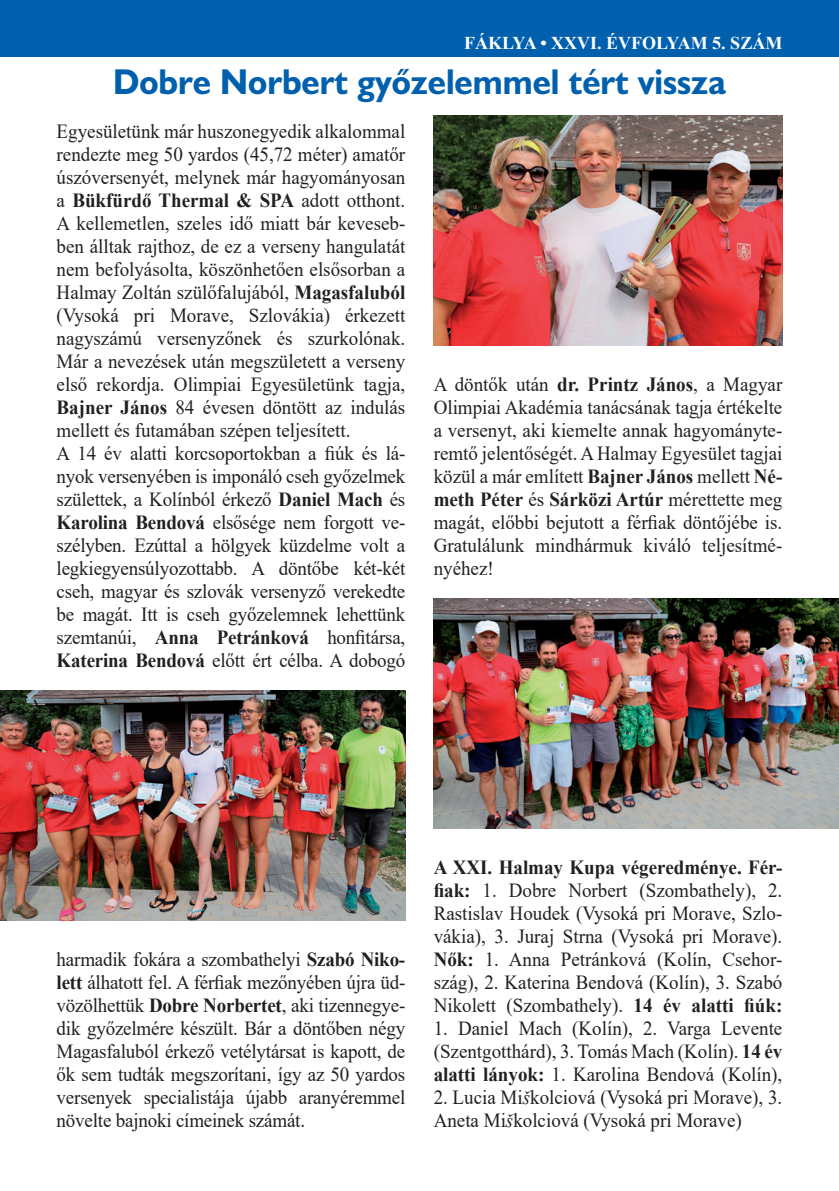
<style>
.page{position:relative;width:839px;height:1191px;background:#fff}
.page>*{position:absolute;margin:0;border:0;box-sizing:border-box;transform-origin:0 0}
.t1{font:700 36px "Humanist 521 PFL";color:#0160ae;scale:.95 1}
.t2{font:20px/23px "Times New Roman";color:#231f20;text-align:justify;scale:.95 1}
.t3{font:700 18px "Times New Roman";color:#fff}
.s1{font-weight:700}
.s2{font-style:italic}
</style>
<div class="page">
<div style="left:0;top:0;width:839px;height:57px;background:#0160ae"></div>
<img style="left:434px;top:115px;width:348px;height:230px">
<img style="left:434px;top:598px;width:405px;height:230px">
<img style="left:0;top:690px;width:405px;height:230px">
<p class="t3" style="left:464px;top:33px;width:320px">FÁKLYA • XXVI. ÉVFOLYAM 5. SZÁM</p>
<h1 class="t1" style="left:113px;top:69px;width:647px">Dobre Norbert győzelemmel tért vissza</h1>
<p class="t2" style="left:57px;top:120px;width:369px;text-align:left">Egyesületünk már huszonegyedik alkalommal rendezte meg 50 yardos (45,72 méter) amatőr úszóversenyét, melynek már hagyományosan a <span class="s1">Bükfürdő Thermal &amp; SPA</span> adott otthont.<br>A kellemetlen, szeles idő miatt bár keveseb&shy;ben álltak rajthoz, de ez a verseny hangulatát nem befolyásolta, köszönhetően elsősorban a Halmay Zoltán szülőfalujából, <span class="s1">Magasfaluból </span>(Vysoká pri Morave, Szlovákia) érkezett nagyszámú versenyzőnek és szurkolónak.<br>Már a nevezések után megszületett a verseny első rekordja. Olimpiai Egyesületünk tagja, <span class="s1">Bajner János</span> 84 évesen döntött az indulás mellett és futamában szépen teljesített.<br>A 14 év alatti korcsoportokban a fiúk és lá&shy;nyok versenyében is imponáló cseh győzelmek születtek, a Kolínból érkező <span class="s1">Daniel Mach</span> és <span class="s1">Karolina Bendová</span> elsősége nem forgott ve&shy;szélyben. Ezúttal a hölgyek küzdelme volt a legkiegyensúlyozottabb. A döntőbe két-két cseh, magyar és szlovák versenyző verekedte be magát. Itt is cseh győzelemnek lehettünk szemtanúi, <span class="s1">Anna Petránková</span> honfitársa, <span class="s1">Katerina Bendová</span> előtt ért célba. A dobogó</p>
<p class="t2" style="left:434px;top:373px;width:369px">A döntők után <span class="s1">dr. Printz János</span>, a Magyar Olimpiai Akadémia tanácsának tagja értékelte a versenyt, aki kiemelte annak hagyományte&shy;remtő jelentőségét. A Halmay Egyesület tagjai közül a már említett <span class="s1">Bajner János</span> mellett <span class="s1">Né&shy;meth Péter</span> és <span class="s1">Sárközi Artúr</span> mérettette meg magát, előbbi bejutott a férfiak döntőjébe is.<br>Gratulálunk mindhármuk kiváló teljesítmé&shy;nyéhez!</p>
<p class="t2" style="left:57px;top:948px;width:369px">harmadik fokára a szombathelyi <span class="s1">Szabó Niko&shy;lett</span> álhatott fel. A férfiak mezőnyében újra üd&shy;vözölhettük <span class="s1">Dobre Norbertet</span>, aki tizennegye&shy;dik győzelmére készült. Bár a döntőben négy Magasfaluból érkező vetélytársat is kapott, de ők sem tudták megszorítani, így az 50 yardos versenyek specialistája újabb aranyéremmel növelte bajnoki címeinek számát.</p>
<p class="t2" style="left:434px;top:856px;width:369px"><span class="s1">A XXI. Halmay Kupa végeredménye. Fér&shy;fiak:</span> 1. Dobre Norbert (Szombathely), 2.<br>Rastislav Houdek (Vysoká pri Morave, Szlo&shy;vákia), 3. Juraj Strna (Vysoká pri Morave).<br><span class="s1">Nők:</span> 1. Anna Petránková (Kolín, Csehor&shy;szág), 2. Katerina Bendová (Kolín), 3. Szabó Nikolett (Szombathely). <span class="s1">14 év alatti fiúk:</span></p>
<p class="t2" style="left:434px;top:1017px;width:369px">1. Daniel Mach (Kolín), 2. Varga Levente (Szentgotthárd), 3. Tomás Mach (Kolín). <span class="s1">14 év alatti lányok:</span> 1. Karolina Bendová (Kolín),</p>
<p class="t2" style="left:434px;top:1086px;width:369px">2. Lucia Mi<span class="s2">š</span>kolciová (Vysoká pri Morave), 3.<br>Aneta Mi<span class="s2">š</span>kolciová (Vysoká pri Morave)</p>
</div>
